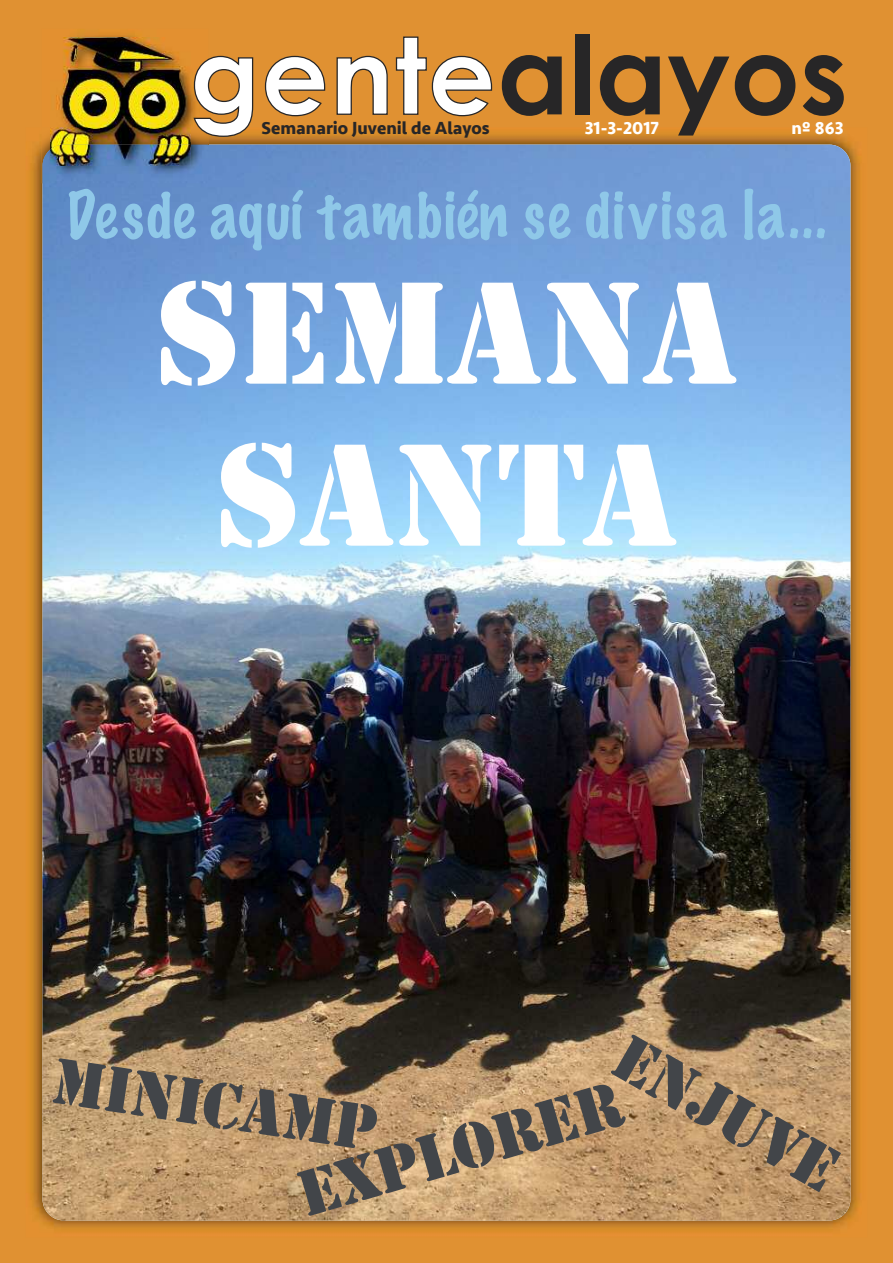
<style>
.page{position:relative;width:893px;height:1263px;background:#e09132}
.page>*{position:absolute;margin:0;border:0;box-sizing:border-box;transform-origin:0 0}
.t1{font:135px/162px "Stencil Std";color:#fff;text-align:center}
.t2{font:700 108.9px "Century Gothic";color:#272627}
.t3{font:100 60px "Marker Felt";letter-spacing:.035em;color:#8fc8e8}
.t4{font:60px "Stencil Std";color:#424549}
.t5{font:700 18px "Seravek";color:#272627}
.t6{font:700 18px "Seravek";color:#fff}
.s1{font-size:106.05px;color:#fff}
</style>
<div class="page">
<img style="left:30px;top:134px;width:830px;height:1095px">
<img style="left:43px;top:145px;width:807px;height:1075px;border-radius:21px">
<img style="left:77px;top:29px;width:119px;height:95px">
<img style="left:191px;top:133px;width:17px;height:12px">
<img style="left:42px;top:134px;width:8px;height:49px">
<img style="left:43px;top:145px;width:165px;height:38px">
<img style="left:50px;top:37px;width:141px;height:108px">
<img style="left:50px;top:145px;width:141px;height:21px">
<h2 class="t2" style="left:190px;top:5px;width:660px"><span class="s1">gente</span>alayos</h2>
<p class="t5" style="left:262px;top:117px;width:230px">Semanario Juvenil de Alayos</p>
<p class="t6" style="left:585px;top:118px;width:76px">31-3-2017</p>
<p class="t6" style="left:791px;top:118px;width:54px">nº 863</p>
<p class="t3" style="left:66px;top:185px;width:762px">Desde aquí también se divisa la...</p>
<h1 class="t1" style="left:155px;top:256px;width:583px">SEMANA<br>SANTA</h1>
<p class="t4" style="left:636px;top:1023px;width:247px;rotate:30deg">enjuve</p>
<p class="t4" style="left:59px;top:1046px;width:330px;rotate:9deg">Minicamp</p>
<p class="t4" style="left:291px;top:1162px;width:336px;rotate:-16deg">explorer</p>
</div>
